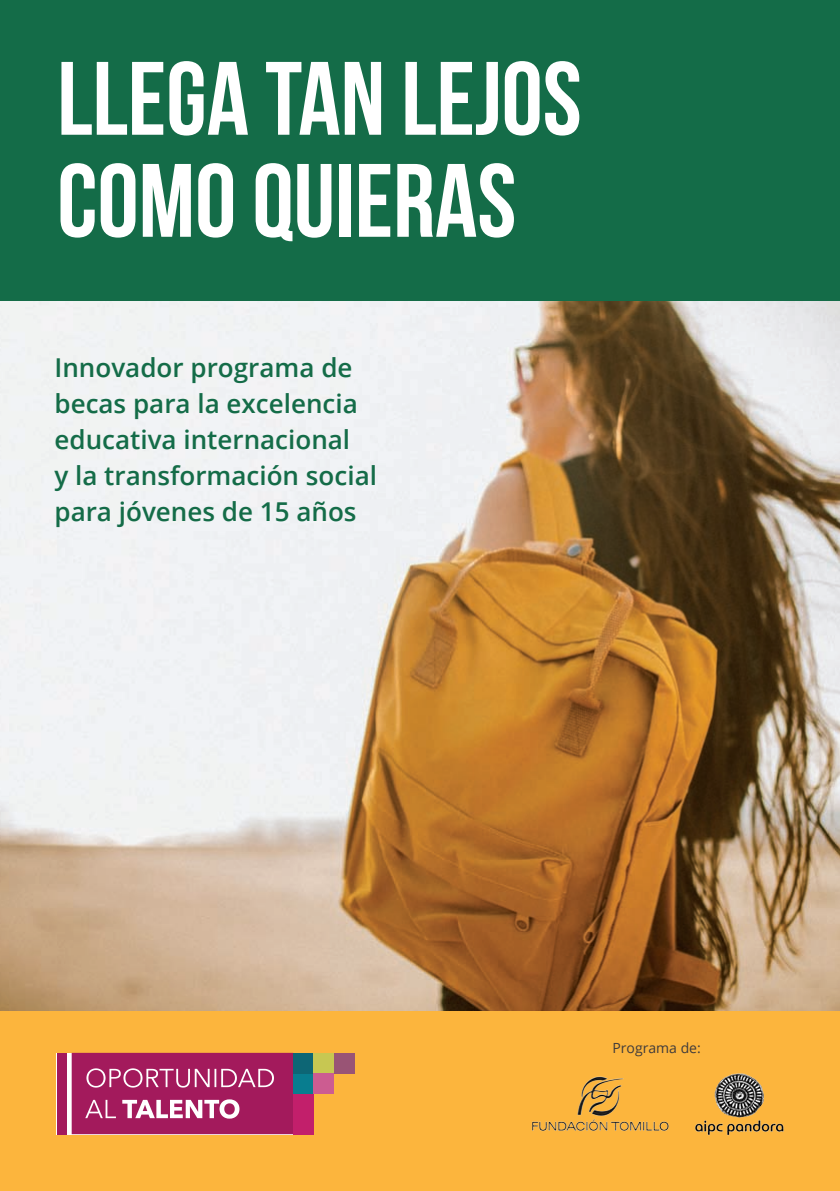
<style>
.page{position:relative;width:840px;height:1191px;background:#fff}
.page>*{position:absolute;margin:0;border:0;box-sizing:border-box;transform-origin:0 0}
.t1{font:700 104px "Bebas Neue";color:#fff}
.t2{font:600 26px/36px "Open Sans";color:#146c48}
.t3{font:14px "Open Sans";color:#3f3b3b}
</style>
<div class="page">
<div style="left:0;top:0;width:839px;height:977px;background:#146c48"></div>
<img style="left:0;top:301px;width:839px;height:710px">
<div style="left:0;top:1011px;width:839px;height:180px;background:#fcb53d"></div>
<svg style="left:66px;top:1053px;width:6px;height:81px"></svg>
<div style="left:57px;top:1052px;width:9px;height:82px;background:#a31a5c"></div>
<svg style="left:72px;top:1052px;width:221px;height:82px;background:#ae366e"></svg>
<div style="left:293px;top:1113px;width:20px;height:21px;background:#c21f6b"></div>
<div style="left:293px;top:1093px;width:20px;height:20px;background:#c21f6b"></div>
<div style="left:293px;top:1073px;width:20px;height:20px;background:#087d8f"></div>
<div style="left:293px;top:1052px;width:20px;height:21px;background:#0d6675"></div>
<div style="left:313px;top:1052px;width:21px;height:21px;background:#c7c752"></div>
<div style="left:313px;top:1073px;width:21px;height:20px;background:#cc5c91"></div>
<div style="left:334px;top:1052px;width:20px;height:21px;background:#995475"></div>
<img style="left:695px;top:1073px;width:89px;height:63px">
<img style="left:532px;top:1076px;width:137px;height:55px">
<p class="t1" style="left:57px;top:42px;width:525px">LLEGA TAN LEJOS</p>
<p class="t1" style="left:57px;top:144px;width:460px">COMO QUIERAS</p>
<p class="t2" style="left:54px;top:349px;width:305px">Innovador programa de becas para la excelencia educativa internacional</p>
<p class="t2" style="left:54px;top:457px;width:324px">y la transformación social para jóvenes de 15 años</p>
<p class="t3" style="left:612px;top:1037px;width:90px">Programa de:</p>
</div>
